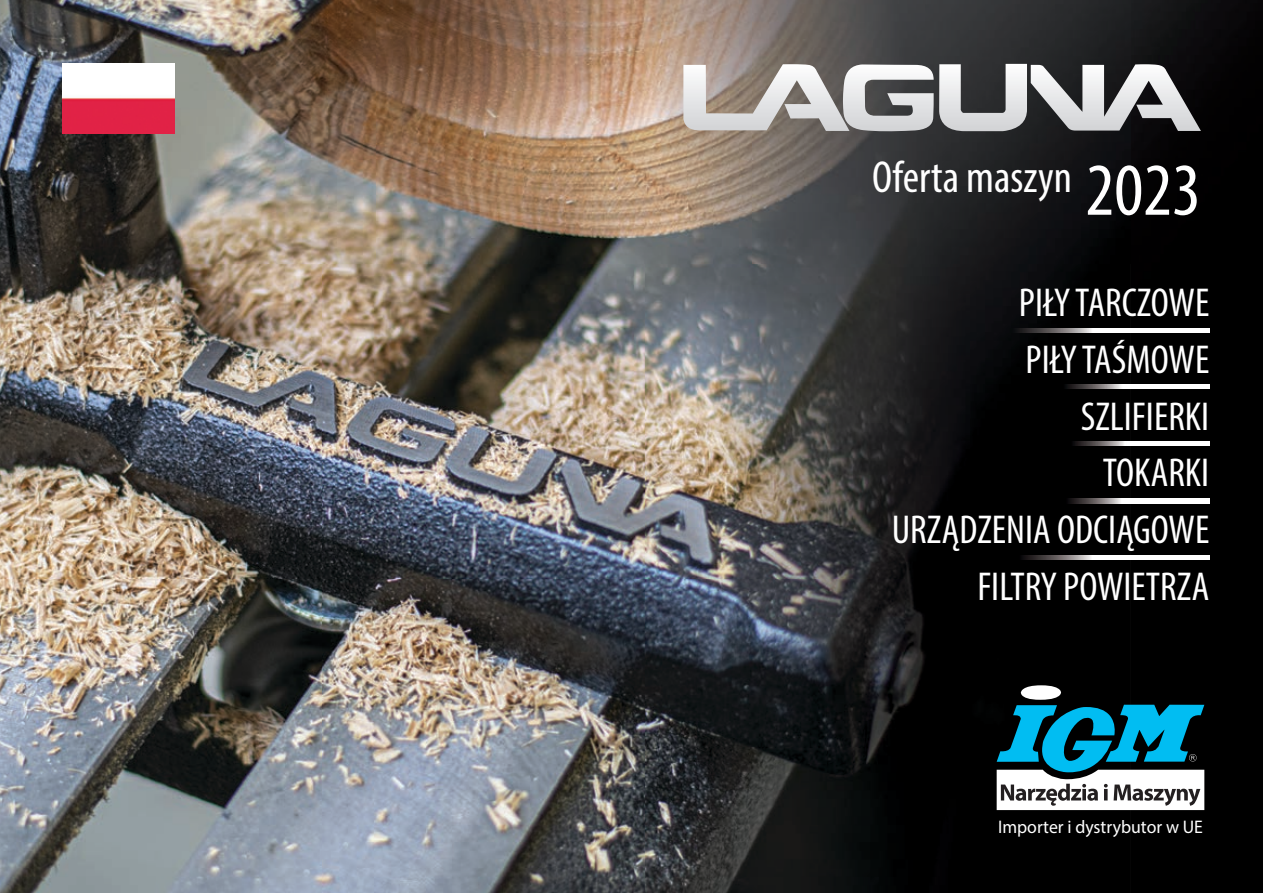
<style>
.page{position:relative;width:1263px;height:893px;background:#fff}
.page>*{position:absolute;margin:0;border:0;box-sizing:border-box;transform-origin:0 0}
.t1{font:condensed 75px "Myriad Pro";color:#fff}
.t2{font:condensed 45px "Myriad Pro";color:#fff}
.t3{font:condensed 40.5px/56.7px "Myriad Pro";color:#fff;text-align:right}
.t4{font:18.3px "Myriad Pro";color:#fff}
</style>
<div class="page">
<img style="left:1130px;top:0;width:133px;height:893px">
<img style="left:0;top:0;width:1130px;height:893px">
<img style="left:1007px;top:328px;width:203px;height:4px">
<img style="left:1057px;top:384px;width:153px;height:5px">
<img style="left:1063px;top:441px;width:147px;height:5px">
<img style="left:1057px;top:499px;width:153px;height:4px">
<img style="left:1007px;top:555px;width:203px;height:4px">
<svg style="left:683px;top:64px;width:518px;height:68px"></svg>
<img style="left:63px;top:64px;width:111px;height:70px">
<svg style="left:997px;top:685px;width:207px;height:125px"></svg>
<p class="t2" style="left:872px;top:150px;width:201px">Oferta maszyn</p>
<h1 class="t1" style="left:1085px;top:145px;width:117px">2023</h1>
<p class="t3" style="left:892px;top:274px;width:319px">PIŁY TARCZOWE<br>PIŁY TAŚMOWE<br>SZLIFIERKI<br>TOKARKI<br>URZĄDZENIA ODCIĄGOWE<br>FILTRY POWIETRZA</p>
<p class="t4" style="left:998px;top:816px;width:206px">Importer i dystrybutor w UE</p>
</div>
